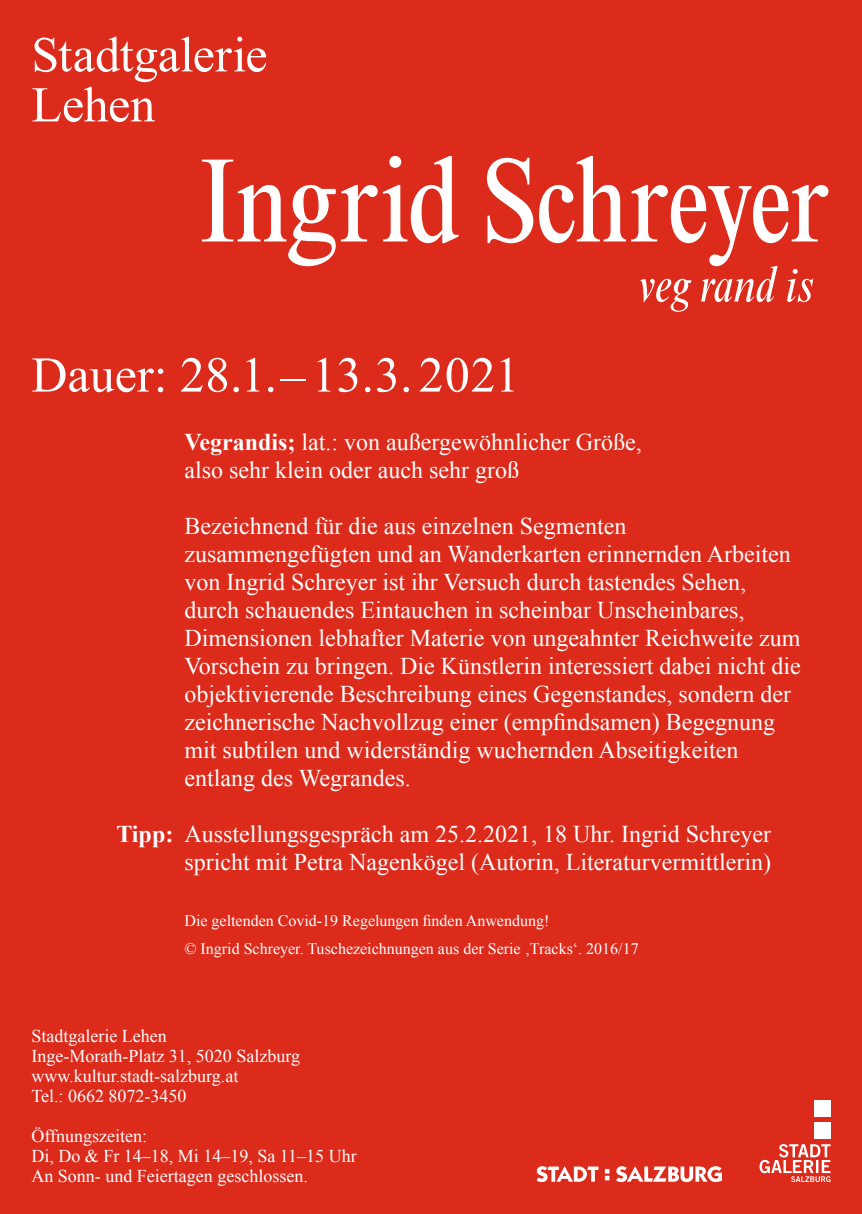
<style>
.page{position:relative;width:862px;height:1214px;background:#fff}
.page>*{position:absolute;margin:0;border:0;box-sizing:border-box;transform-origin:0 0}
.t1{font:condensed 120px "Times New Roman";letter-spacing:-.02em;color:#fff}
.t2{font:50px/50px "Times New Roman";color:#fff}
.t3{font:italic condensed 50px "Times New Roman";letter-spacing:-.01em;color:#fff}
.t4{font:24px/28px "Times New Roman";color:#fff}
.t5{font:18px/20px "Times New Roman";color:#fff}
.t6{font:16px/28px "Times New Roman";color:#fff}
.s1{font-weight:700}
</style>
<div class="page">
<div style="left:0;top:0;width:862px;height:1213px;background:#dc2a1b"></div>
<svg style="left:759px;top:1144px;width:71px;height:37px"></svg>
<div style="left:814px;top:1122px;width:16px;height:17px;background:#fff"></div>
<div style="left:814px;top:1100px;width:16px;height:16px;background:#fff"></div>
<svg style="left:536px;top:1166px;width:62px;height:15px"></svg>
<svg style="left:605px;top:1169px;width:4px;height:11px"></svg>
<svg style="left:616px;top:1166px;width:106px;height:15px"></svg>
<h2 class="t2" style="left:31px;top:29px;width:238px">Stadtgalerie<br>Lehen</h2>
<h1 class="t1" style="left:200px;top:131px;width:632px">Ingrid Schreyer</h1>
<h2 class="t3" style="left:638px;top:256px;width:177px">veg rand is</h2>
<h2 class="t2" style="left:31px;top:349px;width:490px">Dauer: 28.1. – 13.3. 2021</h2>
<p class="t4" style="left:184px;top:427px;width:459px"><span class="s1">Vegrandis;</span> lat.: von außergewöhnlicher Größe, also sehr klein oder auch sehr groß</p>
<p class="t4" style="left:184px;top:511px;width:618px">Bezeichnend für die aus einzelnen Segmenten zusammengefügten und an Wanderkarten erinnernden Arbeiten von Ingrid Schreyer ist ihr Versuch durch tastendes Sehen, durch schauendes Eintauchen in scheinbar Unscheinbares, Dimensionen lebhafter Materie von ungeahnter Reichweite zum Vorschein zu bringen. Die Künstlerin interessiert dabei nicht die objektivierende Beschreibung eines Gegenstandes, sondern der zeichnerische Nachvollzug einer (empfindsamen) Begegnung mit subtilen und widerständig wuchernden Abseitigkeiten entlang des Wegrandes.</p>
<p class="t4" style="left:116px;top:819px;width:656px;text-align:right"><span class="s1">Tipp:</span> Ausstellungsgespräch am 25.2.2021, 18 Uhr. Ingrid Schreyer spricht mit Petra Nagenkögel (Autorin, Literaturvermittlerin)</p>
<p class="t6" style="left:184px;top:906px;width:456px">Die geltenden Covid-19 Regelungen finden Anwendung!<br>© Ingrid Schreyer. Tuschezeichnungen aus der Serie ‚Tracks‘. 2016/17</p>
<p class="t5" style="left:31px;top:1025px;width:270px">Stadtgalerie Lehen<br>Inge-Morath-Platz 31, 5020 Salzburg www.kultur.stadt-salzburg.at<br>Tel.: 0662 8072-3450</p>
<p class="t5" style="left:31px;top:1125px;width:327px">Öffnungszeiten:<br>Di, Do &amp; Fr 14–18, Mi 14–19, Sa 11–15 Uhr<br>An Sonn- und Feiertagen geschlossen.</p>
</div>
